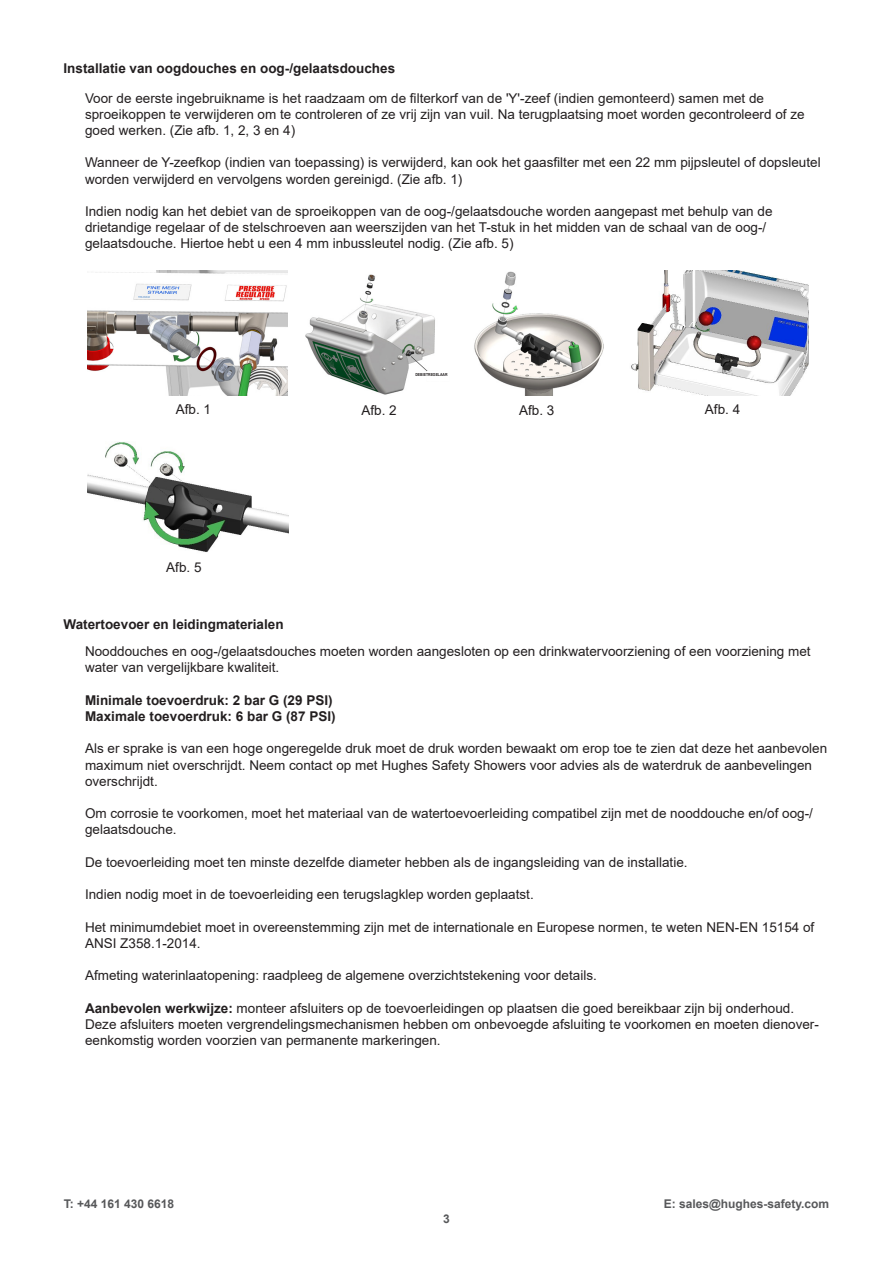
<style>
.page{position:relative;width:893px;height:1263px;background:#fff}
.page>*{position:absolute;margin:0;border:0;box-sizing:border-box;transform-origin:0 0}
.t1{font:13.5px/16.2px "Arial";color:#231f20}
.t2{font:700 13.5px "Arial";color:#231f20}
.t3{font:700 12px "Arial";color:#57585a}
.t4{font:700 4.2px "Arial";color:#231f20;scale:.84 1}
.s1{font-weight:700}
</style>
<div class="page">
<img style="left:87px;top:442px;width:201px;height:110px">
<img style="left:87px;top:270px;width:201px;height:125px">
<img style="left:305px;top:274px;width:130px;height:121px">
<img style="left:474px;top:271px;width:130px;height:125px">
<img style="left:631px;top:270px;width:177px;height:126px">
<div style="left:427px;top:371px;width:22px;height:10px;background:#fff"></div>
<p class="t2" style="left:64px;top:59px;width:333px">Installatie van oogdouches en oog-/gelaatsdouches</p>
<p class="t1" style="left:85px;top:90px;width:721px">Voor de eerste ingebruikname is het raadzaam om de filterkorf van de 'Y'-zeef (indien gemonteerd) samen met de sproeikoppen te verwijderen om te controleren of ze vrij zijn van vuil. Na terugplaatsing moet worden gecontroleerd of ze goed werken. (Zie afb. 1, 2, 3 en 4)</p>
<p class="t1" style="left:85px;top:154px;width:737px">Wanneer de Y-zeefkop (indien van toepassing) is verwijderd, kan ook het gaasfilter met een 22 mm pijpsleutel of dopsleutel worden verwijderd en vervolgens worden gereinigd. (Zie afb. 1)</p>
<p class="t1" style="left:85px;top:203px;width:689px">Indien nodig kan het debiet van de sproeikoppen van de oog-/gelaatsdouche worden aangepast met behulp van de drietandige regelaar of de stelschroeven aan weerszijden van het T-stuk in het midden van de schaal van de oog-/ gelaatsdouche. Hiertoe hebt u een 4 mm inbussleutel nodig. (Zie afb. 5)</p>
<p class="t4" style="left:415px;top:371px;width:40px">DEBIETREGELAAR</p>
<p class="t1" style="left:176px;top:401px;width:37px">Afb. 1</p>
<p class="t1" style="left:361px;top:402px;width:37px">Afb. 2</p>
<p class="t1" style="left:519px;top:402px;width:37px">Afb. 3</p>
<p class="t1" style="left:705px;top:401px;width:37px">Afb. 4</p>
<p class="t1" style="left:166px;top:559px;width:37px">Afb. 5</p>
<p class="t2" style="left:64px;top:614px;width:222px">Watertoevoer en leidingmaterialen</p>
<p class="t1" style="left:85px;top:643px;width:727px">Nooddouches en oog-/gelaatsdouches moeten worden aangesloten op een drinkwatervoorziening of een voorziening met water van vergelijkbare kwaliteit.</p>
<p class="t2" style="left:85px;top:690px;width:249px">Minimale toevoerdruk: 2 bar G (29 PSI)</p>
<p class="t2" style="left:85px;top:707px;width:252px">Maximale toevoerdruk: 6 bar G (87 PSI)</p>
<p class="t1" style="left:85px;top:740px;width:744px">Als er sprake is van een hoge ongeregelde druk moet de druk worden bewaakt om erop toe te zien dat deze het aanbevolen maximum niet overschrijdt. Neem contact op met Hughes Safety Showers voor advies als de waterdruk de aanbevelingen overschrijdt.</p>
<p class="t1" style="left:85px;top:805px;width:729px">Om corrosie te voorkomen, moet het materiaal van de watertoevoerleiding compatibel zijn met de nooddouche en/of oog-/ gelaatsdouche.</p>
<p class="t1" style="left:85px;top:854px;width:604px">De toevoerleiding moet ten minste dezelfde diameter hebben als de ingangsleiding van de installatie.</p>
<p class="t1" style="left:85px;top:886px;width:450px">Indien nodig moet in de toevoerleiding een terugslagklep worden geplaatst.</p>
<p class="t1" style="left:85px;top:919px;width:731px">Het minimumdebiet moet in overeenstemming zijn met de internationale en Europese normen, te weten NEN-EN 15154 of<br>ANSI Z358.1-2014.</p>
<p class="t1" style="left:85px;top:967px;width:513px">Afmeting waterinlaatopening: raadpleeg de algemene overzichtstekening voor details.</p>
<p class="t1" style="left:85px;top:1000px;width:735px"><span class="s1">Aanbevolen werkwijze:</span> monteer afsluiters op de toevoerleidingen op plaatsen die goed bereikbaar zijn bij onderhoud.<br>Deze afsluiters moeten vergrendelingsmechanismen hebben om onbevoegde afsluiting te voorkomen en moeten dienover&shy;eenkomstig worden voorzien van permanente markeringen.</p>
<p class="t3" style="left:64px;top:1195px;width:112px">T: +44 161 430 6618</p>
<p class="t3" style="left:664px;top:1195px;width:167px">E: sales@hughes-safety.com</p>
<p class="t3" style="left:443px;top:1210px;width:8px">3</p>
</div>
